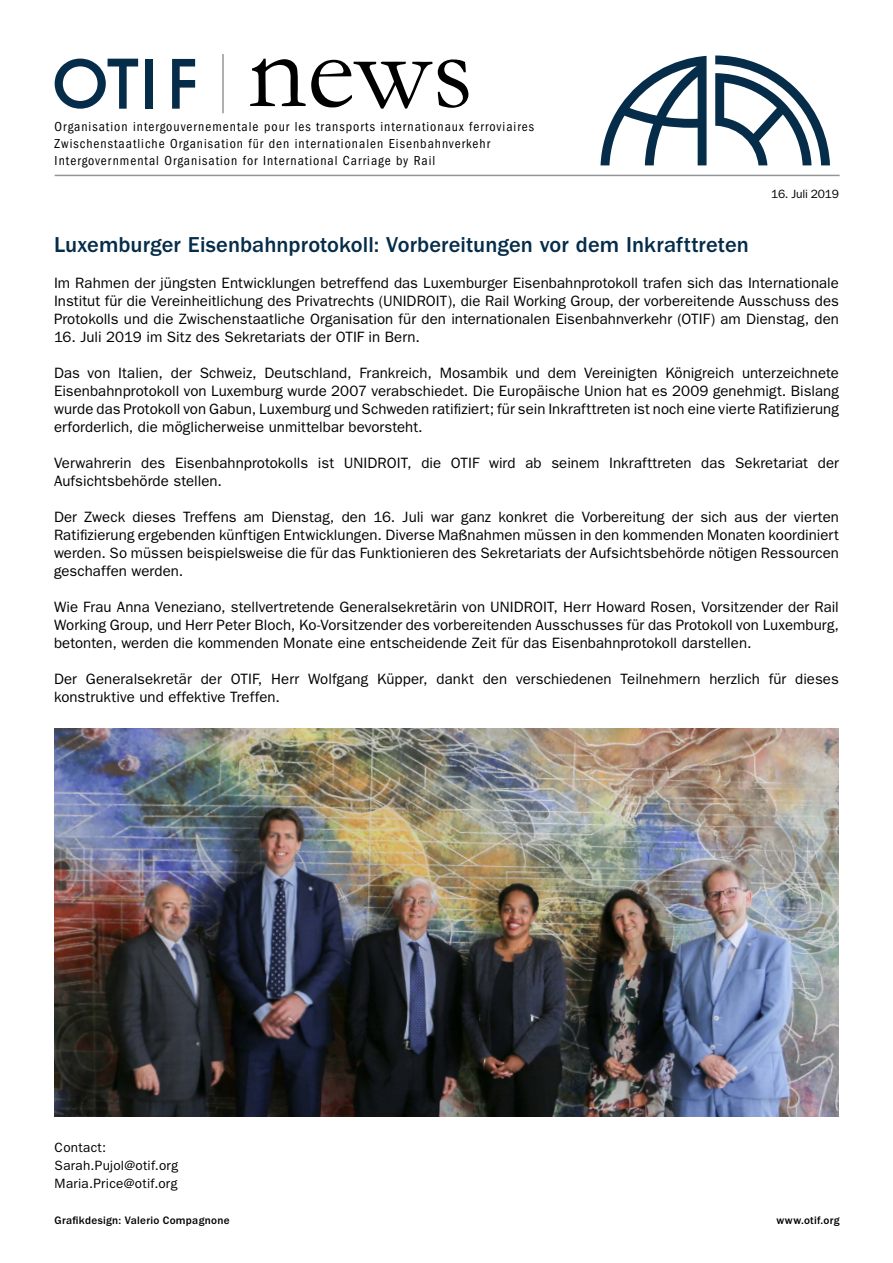
<style>
.page{position:relative;width:893px;height:1263px;background:#fff}
.page>*{position:absolute;margin:0;border:0;box-sizing:border-box;transform-origin:0 0}
.t1{font:500 22.35px "ITC Franklin Gothic Std";letter-spacing:.005em;color:#052c49}
.t2{font:15px/18px "ITC Franklin Gothic Std";letter-spacing:.005em;color:#000;text-align:justify}
.t3{font:condensed 13.5px/17px "ITC Franklin Gothic Std";letter-spacing:.075em;color:#000}
.t4{font:13.5px/18px "ITC Franklin Gothic Std";letter-spacing:.02em;color:#000}
.t5{font:12px "ITC Franklin Gothic Std";letter-spacing:-.025em;color:#000}
.t6{font:500 11.25px "ITC Franklin Gothic Std";letter-spacing:.025em;color:#000}
</style>
<div class="page">
<svg style="left:55px;top:59px;width:83px;height:50px"></svg>
<div style="left:146px;top:59px;width:7px;height:50px;background:#052c49"></div>
<svg style="left:172px;top:59px;width:23px;height:50px"></svg>
<svg style="left:250px;top:59px;width:182px;height:50px"></svg>
<svg style="left:438px;top:59px;width:30px;height:49px"></svg>
<hr style="left:222px;top:54px;width:2px;height:59px;background:#939598">
<hr style="left:55px;top:175px;width:785px;height:1px;background:#939598">
<svg style="left:715px;top:56px;width:115px;height:109px"></svg>
<svg style="left:600px;top:56px;width:106px;height:109px"></svg>
<img style="left:54px;top:729px;width:785px;height:387px">
<p class="t3" style="left:55px;top:118px;width:481px">Organisation intergouvernementale pour les transports internationaux ferroviaires<br>Zwischenstaatliche Organisation für den internationalen Eisenbahnverkehr<br>Intergovernmental Organisation for International Carriage by Rail</p>
<p class="t5" style="left:771px;top:187px;width:69px">16. Juli 2019</p>
<h1 class="t1" style="left:54px;top:232px;width:696px">Luxemburger Eisenbahnprotokoll: Vorbereitungen vor dem Inkrafttreten</h1>
<p class="t2" style="left:54px;top:274px;width:786px">Im Rahmen der jüngsten Entwicklungen betreffend das Luxemburger Eisenbahnprotokoll trafen sich das Internationale Institut für die Vereinheitlichung des Privatrechts (UNIDROIT), die Rail Working Group, der vorbereitende Ausschuss des Protokolls und die Zwischenstaatliche Organisation für den internationalen Eisenbahnverkehr (OTIF) am Dienstag, den</p>
<p class="t2" style="left:54px;top:328px;width:367px">16. Juli 2019 im Sitz des Sekretariats der OTIF in Bern.</p>
<p class="t2" style="left:54px;top:364px;width:786px">Das von Italien, der Schweiz, Deutschland, Frankreich, Mosambik und dem Vereinigten Königreich unterzeichnete Eisenbahnprotokoll von Luxemburg wurde 2007 verabschiedet. Die Europäische Union hat es 2009 genehmigt. Bislang wurde das Protokoll von Gabun, Luxemburg und Schweden ratifiziert; für sein Inkrafttreten ist noch eine vierte Ratifizierung erforderlich, die möglicherweise unmittelbar bevorsteht.</p>
<p class="t2" style="left:54px;top:454px;width:786px">Verwahrerin des Eisenbahnprotokolls ist UNIDROIT, die OTIF wird ab seinem Inkrafttreten das Sekretariat der<br>Aufsichtsbehörde stellen.</p>
<p class="t2" style="left:54px;top:508px;width:786px">Der Zweck dieses Treffens am Dienstag, den 16. Juli war ganz konkret die Vorbereitung der sich aus der vierten Ratifizierung ergebenden künftigen Entwicklungen. Diverse Maßnahmen müssen in den kommenden Monaten koordiniert werden. So müssen beispielsweise die für das Funktionieren des Sekretariats der Aufsichtsbehörde nötigen Ressourcen geschaffen werden.</p>
<p class="t2" style="left:54px;top:598px;width:786px">Wie Frau Anna Veneziano, stellvertretende Generalsekretärin von UNIDROIT, Herr Howard Rosen, Vorsitzender der Rail Working Group, und Herr Peter Bloch, Ko-Vorsitzender des vorbereitenden Ausschusses für das Protokoll von Luxemburg, betonten, werden die kommenden Monate eine entscheidende Zeit für das Eisenbahnprotokoll darstellen.</p>
<p class="t2" style="left:54px;top:670px;width:786px">Der Generalsekretär der OTIF, Herr Wolfgang Küpper, dankt den verschiedenen Teilnehmern herzlich für dieses konstruktive und effektive Treffen.</p>
<p class="t4" style="left:55px;top:1139px;width:125px">Contact:<br>Sarah.Pujol@otif.org<br>Maria.Price@otif.org</p>
<p class="t6" style="left:55px;top:1214px;width:176px">Grafikdesign: Valerio Compagnone</p>
<p class="t6" style="left:776px;top:1214px;width:65px">www.otif.org</p>
</div>
